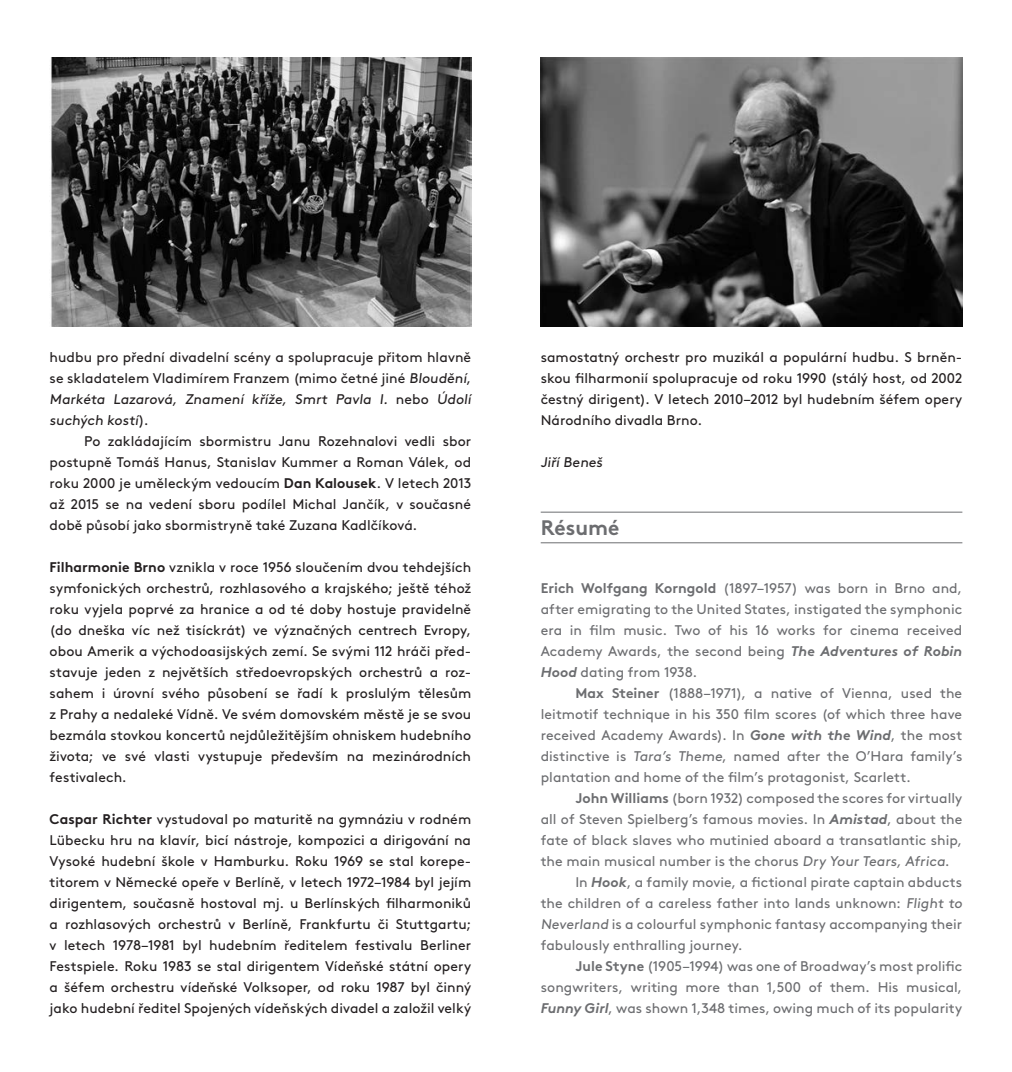
<style>
.page{position:relative;width:1012px;height:1072px;background:#fff}
.page>*{position:absolute;margin:0;border:0;box-sizing:border-box;transform-origin:0 0}
.t1{font:700 21px "Brown";color:#6c6d70}
.t2{font:14px/21px "Brown";letter-spacing:.005em;color:#231f20;text-align:justify}
.t3{font:14px/21px "Brown";letter-spacing:.005em;color:#6c6d70;text-align:justify}
.s1{font-weight:700}
.s2{font-weight:700;font-style:italic}
</style>
<div class="page">
<hr style="left:541px;top:511px;width:421px;height:1px;background:#6c6d70">
<hr style="left:541px;top:542px;width:421px;height:1px;background:#6c6d70">
<img style="left:50px;top:57px;width:421px;height:269px">
<img style="left:541px;top:57px;width:421px;height:269px">
<p class="t2" style="left:50px;top:345px;width:426px;text-align:left">hudbu pro přední divadelní scény a spolupracuje přitom hlavně se skladatelem Vladimírem Franzem (mimo četné jiné Bloudění, Markéta Lazarová, Znamení kříže, Smrt Pavla I. n e b o Údolí suchých kostí).</p>
<p class="t2" style="left:50px;top:429px;width:423px;text-indent:35px">Po zakládajícím sbormistru Janu Rozehnalovi vedli sbor postupně Tomáš Hanus, Stanislav Kummer a Roman Válek, od roku 2000 je uměleckým vedoucím <span class="s1">Dan Kalousek</span>. V letech 2013 až 2015 se na vedení sboru podílel Michal Jančík, v současné době působí jako sbormistryně také Zuzana Kadlčíková.</p>
<p class="t2" style="left:50px;top:555px;width:423px"><span class="s1">Filharmonie Brno</span> vznikla v roce 1956 sloučením dvou tehdejších symfonických orchestrů, rozhlasového a krajského; ještě téhož roku vyjela poprvé za hranice a od té doby hostuje pravidelně (do dneška víc než tisíckrát) ve význačných centrech Evropy, obou Amerik a východoasijských zemí. Se svými 112 hráči před&shy;stavuje jeden z největších středoevropských orchestrů a roz&shy;sahem i úrovní svého působení se řadí k proslulým tělesům z Prahy a nedaleké Vídně. Ve svém domovském městě je se svou bezmála stovkou koncertů nejdůležitějším ohniskem hudebního života; ve své vlasti vystupuje především na mezinárodních festivalech.</p>
<p class="t2" style="left:50px;top:807px;width:423px"><span class="s1">Caspar Richter</span> vystudoval po maturitě na gymnáziu v rodném Lübecku hru na klavír, bicí nástroje, kompozici a dirigování na Vysoké hudební škole v Hamburku. Roku 1969 se stal korepe&shy;titorem v Německé opeře v Berlíně, v letech 1972–1984 byl jejím dirigentem, současně hostoval mj. u Berlínských filharmoniků a rozhlasových orchestrů v Berlíně, Frankfurtu či Stuttgartu; v letech 1978–1981 byl hudebním ředitelem festivalu Berliner Festspiele. Roku 1983 se stal dirigentem Vídeňské státní opery a šéfem orchestru vídeňské Volksoper, od roku 1987 byl činný jako hudební ředitel Spojených vídeňských divadel a založil velký</p>
<p class="t2" style="left:541px;top:345px;width:423px">samostatný orchestr pro muzikál a populární hudbu. S brněn&shy;skou filharmonií spolupracuje od roku 1990 (stálý host, od 2002 čestný dirigent). V letech 2010–2012 byl hudebním šéfem opery Národního divadla Brno.</p>
<p class="t2" style="left:541px;top:450px;width:66px">Jiří Beneš</p>
<h1 class="t1" style="left:541px;top:511px;width:80px">Résumé</h1>
<p class="t3" style="left:541px;top:576px;width:423px"><span class="s1">Erich Wolfgang Korngold</span> (1897–1957) was born in Brno and, after emigrating to the United States, instigated the symphonic era in film music. Two of his 16 works for cinema received Academy Awards, the second being <span class="s2">The Adventures of Robin Hood</span> dating from 1938.</p>
<p class="t3" style="left:541px;top:681px;width:423px;text-indent:35px"><span class="s1">Max Steiner</span> (1888–1971), a native of Vienna, used the leitmotif technique in his 350 film scores (of which three have received Academy Awards). In <span class="s2">Gone with the Wind</span>, the most distinctive is Tara’s Theme, named after the O’Hara family’s plantation and home of the film’s protagonist, Scarlett.</p>
<p class="t3" style="left:575px;top:786px;width:388px"><span class="s1">John Williams</span> (born 1932) composed the scores for virtually</p>
<p class="t3" style="left:541px;top:807px;width:423px">all of Steven Spielberg’s famous movies. In <span class="s2">Amistad</span>, about the</p>
<p class="t3" style="left:541px;top:828px;width:423px">fate of black slaves who mutinied aboard a transatlantic ship,</p>
<p class="t3" style="left:541px;top:849px;width:410px">the main musical number is the chorus Dry Your Tears, Africa.</p>
<p class="t3" style="left:575px;top:870px;width:388px">In <span class="s2">Hook</span>, a family movie, a fictional pirate captain abducts</p>
<p class="t3" style="left:541px;top:891px;width:425px">the children of a careless father into lands unknown: Flight to</p>
<p class="t3" style="left:541px;top:912px;width:423px">Neverland is a colourful symphonic fantasy accompanying their</p>
<p class="t3" style="left:541px;top:933px;width:203px">fabulously enthralling journey.</p>
<p class="t3" style="left:575px;top:954px;width:388px"><span class="s1">Jule Styne</span> (1905–1994) was one of Broadway’s most prolific</p>
<p class="t3" style="left:541px;top:975px;width:423px">songwriters, writing more than 1,500 of them. His musical,</p>
<p class="t3" style="left:541px;top:996px;width:423px"><span class="s2">Funny Girl</span>, was shown 1,348 times, owing much of its popularity</p>
</div>
